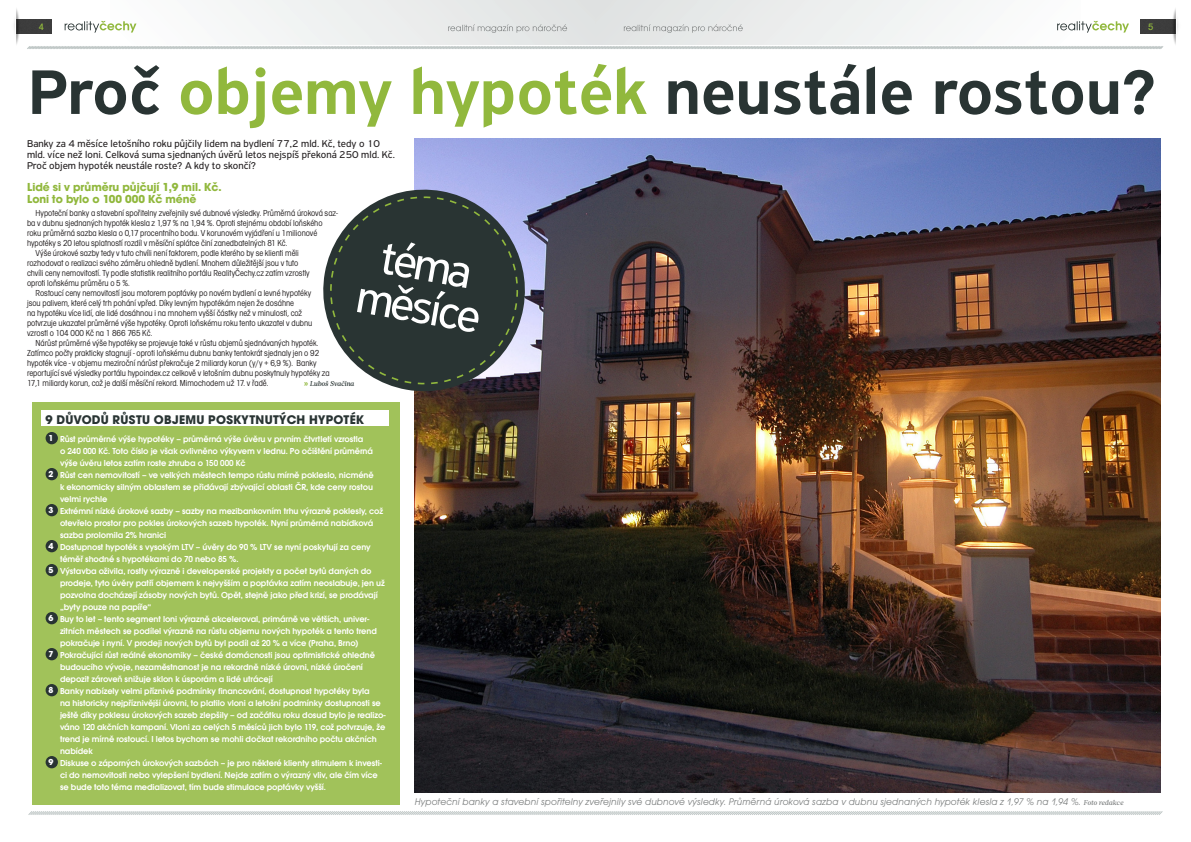
<style>
.page{position:relative;width:1191px;height:842px;background:#fff}
.page>*{position:absolute;margin:0;border:0;box-sizing:border-box;transform-origin:0 0}
.t1{font:500 66.9px "PF Highway Sans Pro";color:#293433}
.t2{font:48px/42.5px "PF Highway Sans Pro";color:#fff;text-align:center}
.t3{font:700 13px "Avant Gar Got Itc TOT";letter-spacing:.025em;color:#293433}
.t4{font:700 12px/12px "Avant Gar Got Itc TOT";color:#91b83d}
.t5{font:10.5px/11px "PF Highway Sans Pro";color:#231f20}
.t6{font:10px "Avant Gar Got Itc TOT Boo Obl";letter-spacing:.01em;color:#7c7f7f}
.t7{font:9.6px "Avant Gar Got Itc TOT Med Con";color:#91b83d;scale:1.08 1}
.t8{font:9px "Avant Gar Got Itc TOT Dem";letter-spacing:-.01em;color:#fff}
.t9{font:9px "Avant Gar Got Itc TOT Boo Con";color:#231f20}
.t10{font:italic 500 7px "Glosa Text";color:#293433}
.s1{color:#91b83d}
.s2{font-family:"Vista Sans Bold CE";font-weight:400;font-style:normal;font-size:8px;color:#91b83d}
.s3{font-family:"Avant Gar Got Itc TOT";font-weight:700}
.s4{font-family:"Glosa Text";font-weight:500;font-style:italic;font-size:7px}
</style>
<div class="page">
<svg style="left:28px;top:811px;width:1135px;height:4px;background:#d6dbda"></svg>
<div style="left:110px;top:0;width:485px;height:44px;background:linear-gradient(to right,#fdfefe,#e0e2e2)"></div>
<div style="left:595px;top:0;width:485px;height:44px;background:linear-gradient(to right,#dfe2e2,#fdfefe)"></div>
<img style="left:26px;top:20px;width:26px;height:14px">
<img style="left:1141px;top:20px;width:25px;height:14px">
<img style="left:16px;top:8px;width:10px;height:37px">
<img style="left:1166px;top:8px;width:10px;height:37px">
<img style="left:14px;top:10px;width:3px;height:31px">
<img style="left:1175px;top:10px;width:3px;height:31px">
<svg style="left:448px;top:24px;width:119px;height:9px"></svg>
<svg style="left:624px;top:24px;width:118px;height:9px"></svg>
<svg style="left:27px;top:46px;width:1136px;height:3px;background:#c9cfce"></svg>
<svg style="left:65px;top:21px;width:71px;height:12px"></svg>
<svg style="left:1057px;top:21px;width:72px;height:12px"></svg>
<img style="left:415px;top:139px;width:745px;height:654px">
<svg style="left:323px;top:182px;width:210px;height:217px"></svg>
<svg style="left:328px;top:194px;width:192px;height:192px;background:#454f4f"></svg>
<div style="left:32px;top:402px;width:367px;height:403px;background:#a1c25a"></div>
<div style="left:41px;top:411px;width:347px;height:15px;background:#fff"></div>
<div style="left:46px;top:432px;width:12px;height:12px;background:#293433;border-radius:50%"></div>
<div style="left:46px;top:468px;width:12px;height:12px;background:#293433;border-radius:50%"></div>
<div style="left:46px;top:504px;width:12px;height:12px;background:#293433;border-radius:50%"></div>
<div style="left:46px;top:540px;width:12px;height:12px;background:#293433;border-radius:50%"></div>
<div style="left:46px;top:564px;width:12px;height:12px;background:#293433;border-radius:50%"></div>
<div style="left:46px;top:612px;width:12px;height:12px;background:#293433;border-radius:50%"></div>
<div style="left:46px;top:648px;width:12px;height:12px;background:#293433;border-radius:50%"></div>
<div style="left:46px;top:684px;width:12px;height:12px;background:#293433;border-radius:50%"></div>
<div style="left:46px;top:756px;width:12px;height:12px;background:#293433;border-radius:50%"></div>
<p class="t7" style="left:39px;top:21px;width:6px">4</p>
<p class="t7" style="left:1148px;top:21px;width:6px">5</p>
<h1 class="t1" style="left:28px;top:53px;width:1129px">Proč <span class="s1">objemy hypoték</span> neustále rostou?</h1>
<p class="t5" style="left:27px;top:138px;width:369px">Banky za 4 měsíce letošního roku půjčily lidem na bydlení 77,2 mld. Kč, tedy o 10 mld. více než loni. Celková suma sjednaných úvěrů letos nejspíš překoná 250 mld. Kč.<br>Proč objem hypoték neustále roste? A kdy to skončí?</p>
<h3 class="t4" style="left:27px;top:181px;width:196px">Lidé si v průměru půjčují 1,9 mil. Kč.<br>Loni to bylo o 100 000 Kč méně</h3>
<p class="t9" style="left:36px;top:208px;width:304px">Hypoteční banky a stavební spořitelny zveřejnily své dubnové výsledky. Průměrná úroková saz-</p>
<p class="t9" style="left:27px;top:218px;width:297px">ba v dubnu sjednaných hypoték klesla z 1,97 % na 1,94 %. Oproti stejnému období loňského</p>
<p class="t9" style="left:27px;top:228px;width:292px">roku průměrná sazba klesla o 0,17 procentního bodu. V korunovém vyjádření u 1milionové</p>
<p class="t9" style="left:27px;top:238px;width:262px">hypotéky s 20 letou splatností rozdíl v měsíční splátce činí zanedbatelných 81 Kč.</p>
<p class="t9" style="left:36px;top:248px;width:265px">Výše úrokové sazby tedy v tuto chvíli není faktorem, podle kterého by se klienti měli</p>
<p class="t9" style="left:27px;top:258px;width:273px">rozhodovat o realizaci svého záměru ohledně bydlení. Mnohem důležitější jsou v tuto</p>
<p class="t9" style="left:27px;top:268px;width:284px">chvíli ceny nemovitostí. Ty podle statistik realitního portálu RealityČechy.cz zatím vzrostly</p>
<p class="t9" style="left:27px;top:278px;width:104px">oproti loňskému průměru o 5 %.</p>
<p class="t9" style="left:36px;top:288px;width:277px">Rostoucí ceny nemovitostí jsou motorem poptávky po novém bydlení a levné hypotéky</p>
<p class="t9" style="left:27px;top:298px;width:268px">jsou palivem, které celý trh pohání vpřed. Díky levným hypotékám nejen že dosáhne</p>
<p class="t9" style="left:27px;top:308px;width:277px">na hypotéku více lidí, ale lidé dosáhnou i na mnohem vyšší částky než v minulosti, což</p>
<p class="t9" style="left:27px;top:318px;width:287px">potvrzuje ukazatel průměrné výše hypotéky. Oproti loňskému roku tento ukazatel v dubnu</p>
<p class="t9" style="left:27px;top:328px;width:127px">vzrostl o 104 000 Kč na 1 866 765 Kč.</p>
<p class="t9" style="left:36px;top:338px;width:284px">Nárůst průměrné výše hypotéky se projevuje také v růstu objemů sjednávaných hypoték.</p>
<p class="t9" style="left:27px;top:348px;width:294px">Zatímco počty prakticky stagnují - oproti loňskému dubnu banky tentokrát sjednaly jen o 92</p>
<p class="t9" style="left:27px;top:358px;width:291px">hypoték více - v objemu meziroční nárůst překračuje 2 miliardy korun (y/y + 6,9 %). Banky</p>
<p class="t9" style="left:27px;top:368px;width:304px">reportující své výsledky portálu hypoindex.cz celkově v letošním dubnu poskytnuly hypotéky za</p>
<p class="t9" style="left:27px;top:378px;width:243px">17,1 miliardy korun, což je další měsíční rekord. Mimochodem už 17. v řadě.</p>
<p class="t10" style="left:304px;top:379px;width:51px"><span class="s2">»</span> Luboš Svačina</p>
<h2 class="t2" style="left:368px;top:233px;width:127px;rotate:10deg">téma měsíce</h2>
<h3 class="t3" style="left:46px;top:411px;width:320px">9 DŮVODŮ RŮSTU OBJEMU POSKYTNUTÝCH HYPOTÉK</h3>
<p class="t8" style="left:49px;top:433px;width:316px"><span class="s3">1</span> Růst průměrné výše hypotéky – průměrná výše úvěru v prvním čtvrtletí vzrostla</p>
<p class="t8" style="left:60px;top:445px;width:314px">o 240 000 Kč. Toto číslo je však ovlivněno výkyvem v lednu. Po očištění průměrná</p>
<p class="t8" style="left:60px;top:457px;width:187px">výše úvěru letos zatím roste zhruba o 150 000 Kč</p>
<p class="t8" style="left:49px;top:469px;width:327px"><span class="s3">2</span> Růst cen nemovitostí – ve velkých městech tempo růstu mírně pokleslo, nicméně</p>
<p class="t8" style="left:60px;top:481px;width:314px">k ekonomicky silným oblastem se přidávají zbývající oblasti ČR, kde ceny rostou</p>
<p class="t8" style="left:60px;top:493px;width:49px">velmi rychle</p>
<p class="t8" style="left:49px;top:505px;width:336px"><span class="s3">3</span> Extrémní nízké úrokové sazby – sazby na mezibankovním trhu výrazně poklesly, což</p>
<p class="t8" style="left:60px;top:517px;width:315px">otevřelo prostor pro pokles úrokových sazeb hypoték. Nyní průměrná nabídková</p>
<p class="t8" style="left:60px;top:529px;width:108px">sazba prolomila 2% hranici</p>
<p class="t8" style="left:49px;top:541px;width:323px"><span class="s3">4</span> Dostupnost hypoték s vysokým LTV – úvěry do 90 % LTV se nyní poskytují za ceny</p>
<p class="t8" style="left:60px;top:553px;width:180px">téměř shodné s hypotékami do 70 nebo 85 %.</p>
<p class="t8" style="left:49px;top:565px;width:324px"><span class="s3">5</span> Výstavba oživila, rostly výrazně i developerské projekty a počet bytů daných do</p>
<p class="t8" style="left:60px;top:577px;width:326px">prodeje, tyto úvěry patří objemem k nejvyšším a poptávka zatím neoslabuje, jen už</p>
<p class="t8" style="left:60px;top:589px;width:319px">pozvolna docházejí zásoby nových bytů. Opět, stejně jako před krizí, se prodávají</p>
<p class="t8" style="left:60px;top:601px;width:93px">„byty pouze na papíře“</p>
<p class="t8" style="left:49px;top:613px;width:322px"><span class="s3">6</span> Buy to let – tento segment loni výrazně akceleroval, primárně ve větších, univer-</p>
<p class="t8" style="left:60px;top:625px;width:318px">zitních městech se podílel výrazně na růstu objemu nových hypoték a tento trend</p>
<p class="t8" style="left:60px;top:637px;width:300px">pokračuje i nyní. V prodeji nových bytů byl podíl až 20 % a více (Praha, Brno)</p>
<p class="t8" style="left:49px;top:649px;width:328px"><span class="s3">7</span> Pokračující růst reálné ekonomiky – české domácnosti jsou optimistické ohledně</p>
<p class="t8" style="left:60px;top:661px;width:304px">budoucího vývoje, nezaměstnanost je na rekordně nízké úrovni, nízké úročení</p>
<p class="t8" style="left:60px;top:673px;width:214px">depozit zároveň snižuje sklon k úsporám a lidé utrácejí</p>
<p class="t8" style="left:49px;top:685px;width:323px"><span class="s3">8</span> Banky nabízely velmi příznivé podmínky financování, dostupnost hypotéky byla</p>
<p class="t8" style="left:60px;top:697px;width:322px">na historicky nejpříznivější úrovni, to platilo vloni a letošní podmínky dostupnosti se</p>
<p class="t8" style="left:60px;top:709px;width:327px">ještě díky poklesu úrokových sazeb zlepšily – od začátku roku dosud bylo je realizo-</p>
<p class="t8" style="left:60px;top:721px;width:327px">váno 120 akčních kampaní. Vloni za celých 5 měsíců jich bylo 119, což potvrzuje, že</p>
<p class="t8" style="left:60px;top:733px;width:318px">trend je mírně rostoucí. I letos bychom se mohli dočkat rekordního počtu akčních</p>
<p class="t8" style="left:60px;top:745px;width:34px">nabídek</p>
<p class="t8" style="left:49px;top:757px;width:335px"><span class="s3">9</span> Diskuse o záporných úrokových sazbách – je pro některé klienty stimulem k investi-</p>
<p class="t8" style="left:60px;top:769px;width:319px">ci do nemovitosti nebo vylepšení bydlení. Nejde zatím o výrazný vliv, ale čím více</p>
<p class="t8" style="left:60px;top:781px;width:267px">se bude toto téma medializovat, tím bude stimulace poptávky vyšší.</p>
<p class="t6" style="left:415px;top:796px;width:710px">Hypoteční banky a stavební spořitelny zveřejnily své dubnové výsledky. Průměrná úroková sazba v dubnu sjednaných hypoték klesla z 1,97 % na 1,94 %. <span class="s4">Foto redakce</span></p>
</div>
